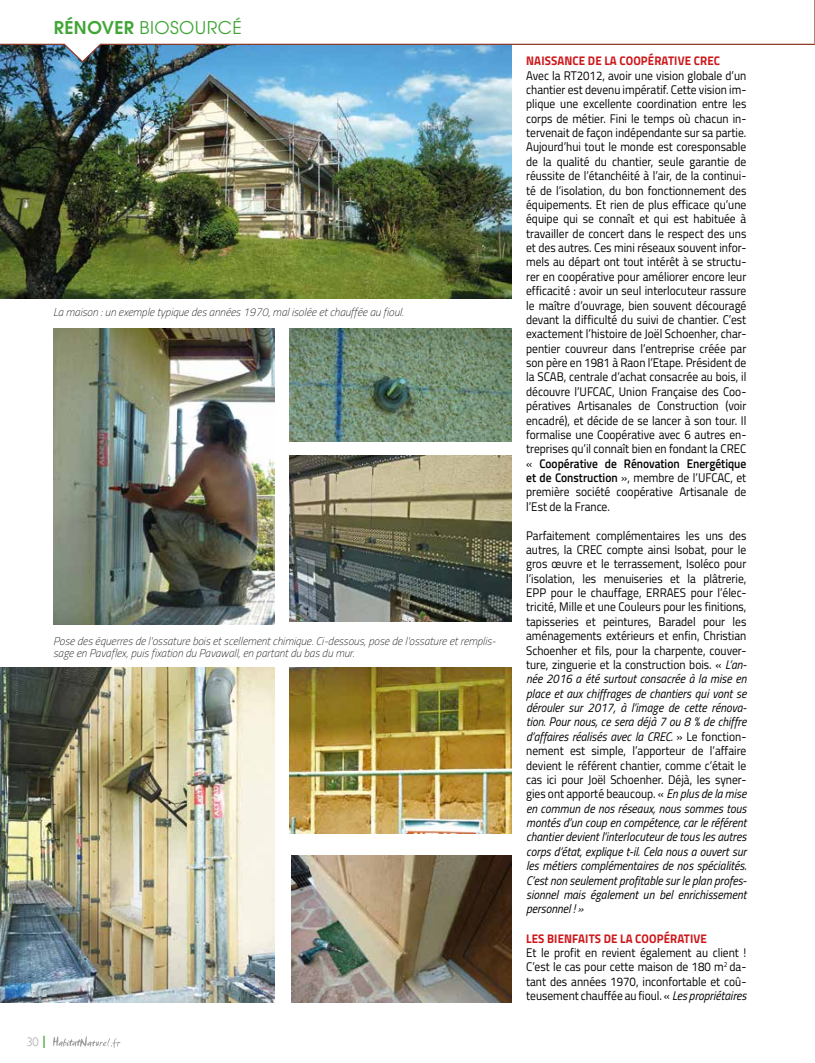
<style>
.page{position:relative;width:815px;height:1063px;background:#fff}
.page>*{position:absolute;margin:0;border:0;box-sizing:border-box;transform-origin:0 0}
.t1{font:17.5px "Te X Gyre Adventor";letter-spacing:.025em;color:#3fa535}
.t2{font:12.5px/14.4px "Titillium Web";color:#000;text-align:justify;scale:.92 1}
.t3{font:700 12.5px "Titillium Web";letter-spacing:.01em;color:#cd171a;scale:.92 1}
.t4{font:300 12.5px "Gill Sans";color:#9d9d9c}
.t5{font:italic 100 11.25px/12.5px "Titillium Web";color:#000}
.s1{font-weight:700}
.s2{font-weight:600}
.s3{font-style:italic}
</style>
<div class="page">
<img style="left:0;top:64px;width:511px;height:234px">
<svg style="left:53px;top:1036px;width:67px;height:12px"></svg>
<svg style="left:43px;top:1036px;width:2px;height:12px"></svg>
<img style="left:0;top:43px;width:814px;height:21px">
<img style="left:53px;top:329px;width:222px;height:295px">
<img style="left:290px;top:329px;width:221px;height:112px">
<img style="left:290px;top:455px;width:221px;height:166px">
<img style="left:0;top:668px;width:275px;height:334px">
<img style="left:290px;top:668px;width:221px;height:166px">
<img style="left:291px;top:855px;width:220px;height:148px">
<svg style="left:814px;top:0;width:1px;height:45px"></svg>
<h1 class="t1" style="left:54px;top:14px;width:189px"><span class="s1">RÉNOVER</span> BIOSOURCÉ</h1>
<p class="t5" style="left:53px;top:306px;width:352px">La maison : un exemple typique des années 1970, mal isolée et chauffée au fioul.</p>
<p class="t5" style="left:53px;top:634px;width:444px">Pose des équerres de l'ossature bois et scellement chimique. Ci-dessous, pose de l'ossature et remplis&shy;sage en Pavaflex, puis fixation du Pavawall, en partant du bas du mur.</p>
<p class="t4" style="left:26px;top:1035px;width:14px">30</p>
<p class="t3" style="left:526px;top:51px;width:212px">NAISSANCE DE LA COOPÉRATIVE CREC</p>
<p class="t2" style="left:526px;top:68px;width:241px">Avec la RT2012, avoir une vision globale d’un chantier est devenu impératif. Cette vision im&shy;plique une excellente coordination entre les corps de métier. Fini le temps où chacun in&shy;tervenait de façon indépendante sur sa partie.<br>Aujourd’hui tout le monde est coresponsable de la qualité du chantier, seule garantie de réussite de l’étanchéité à l’air, de la continui&shy;té de l’isolation, du bon fonctionnement des équipements. Et rien de plus efficace qu’une équipe qui se connaît et qui est habituée à travailler de concert dans le respect des uns et des autres. Ces mini réseaux souvent infor&shy;mels au départ ont tout intérêt à se structu&shy;rer en coopérative pour améliorer encore leur efficacité : avoir un seul interlocuteur rassure le maître d’ouvrage, bien souvent découragé devant la difficulté du suivi de chantier. C’est exactement l’histoire de Joël Schoenher, char&shy;pentier couvreur dans l’entreprise créée par son père en 1981 à Raon l’Etape. Président de la SCAB, centrale d’achat consacrée au bois, il découvre l’UFCAC, Union Française des Coo&shy;pératives Artisanales de Construction (voir encadré), et décide de se lancer à son tour. Il formalise une Coopérative avec 6 autres en&shy;treprises qu’il connaît bien en fondant la CREC « <span class="s2">Coopérative de Rénovation Energétique et de Construction</span> », membre de l’UFCAC, et première société coopérative Artisanale de l’Est de la France.</p>
<p class="t2" style="left:526px;top:528px;width:241px">Parfaitement complémentaires les uns des autres, la CREC compte ainsi Isobat, pour le gros œuvre et le terrassement, Isoléco pour l’isolation, les menuiseries et la plâtrerie, EPP pour le chauffage, ERRAES pour l’élec&shy;tricité, Mille et une Couleurs pour les finitions, tapisseries et peintures, Baradel pour les aménagements extérieurs et enfin, Christian Schoenher et fils, pour la charpente, couver&shy;ture, zinguerie et la construction bois. « <span class="s3">L’an&shy;née 2016 a été surtout consacrée à la mise en place et aux chiffrages de chantiers qui vont se dérouler sur 2017, à l’image de cette rénova&shy;tion. Pour nous, ce sera déjà 7 ou 8 % de chiffre d’affaires réalisés avec la CREC.</span> » Le fonction&shy;nement est simple, l’apporteur de l’affaire devient le référent chantier, comme c’était le cas ici pour Joël Schoenher. Déjà, les syner&shy;gies ont apporté beaucoup. « <span class="s3">En plus de la mise en commun de nos réseaux, nous sommes tous montés d’un coup en compétence, car le référent chantier devient l’interlocuteur de tous les autres corps d’état, explique t-il. Cela nous a ouvert sur les métiers complémentaires de nos spécialités.<br>C’est non seulement profitable sur le plan profes&shy;sionnel mais également un bel enrichissement personnel ! »</span></p>
<p class="t3" style="left:526px;top:929px;width:198px">LES BIENFAITS DE LA COOPÉRATIVE</p>
<p class="t2" style="left:526px;top:945px;width:241px">Et le profit en revient également au client !<br>C’est le cas pour cette maison de 180 m<sup>2</sup> da&shy;tant des années 1970, inconfortable et coû&shy;teusement chauffée au fioul. « <span class="s3">Les propriétaires</span></p>
</div>
